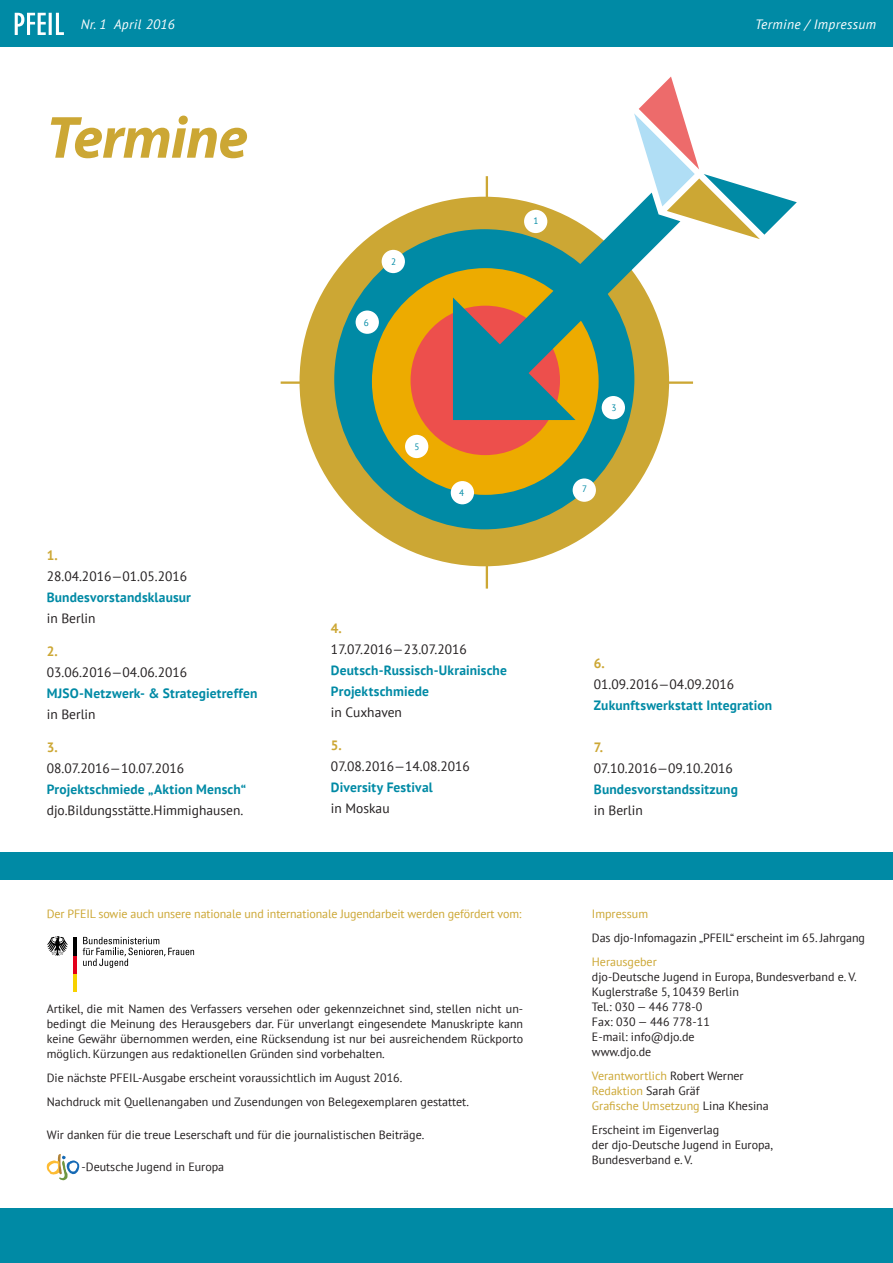
<style>
.page{position:relative;width:893px;height:1263px;background:#fff}
.page>*{position:absolute;margin:0;border:0;box-sizing:border-box;transform-origin:0 0}
.t1{font:italic 700 60px "Myriad Pro";letter-spacing:-.02em;color:#cca734}
.t2{font:13.5px "PT Sans";color:#231f20}
.t3{font:700 13.5px/21px "PT Sans";letter-spacing:.01em;color:#008aa5}
.t4{font:italic 13.5px "PT Sans";letter-spacing:.025em;color:#fff}
.t5{font:700 13.5px "PT Sans";color:#cca734}
.t6{font:12px/15px "PT Sans";color:#231f20}
.t7{font:12px/15px "PT Sans";color:#cca734}
.t8{font:9.3px "PT Sans";color:#008aa5}
.s1{color:#231f20}
</style>
<div class="page">
<div style="left:0;top:0;width:893px;height:47px;background:#008aa5"></div>
<svg style="left:15px;top:13px;width:49px;height:22px"></svg>
<div style="left:0;top:853px;width:893px;height:27px;background:#008aa5"></div>
<div style="left:0;top:1209px;width:893px;height:54px;background:#008aa5"></div>
<svg style="left:47px;top:1154px;width:32px;height:26px"></svg>
<div style="left:300px;top:197px;width:369px;height:369px;background:#cca734;border-radius:50%"></div>
<hr style="left:282px;top:381px;width:410px;height:3px;background:#cca734">
<hr style="left:486px;top:177px;width:2px;height:410px;background:#cca734">
<div style="left:334px;top:229px;width:300px;height:300px;background:#008aa5;border-radius:50%"></div>
<div style="left:372px;top:268px;width:227px;height:227px;background:#edab00;border-radius:50%"></div>
<div style="left:411px;top:306px;width:149px;height:149px;background:#ed4f4c;border-radius:50%"></div>
<svg style="left:453px;top:77px;width:344px;height:343px"></svg>
<div style="left:405px;top:435px;width:23px;height:23px;background:#fff;border-radius:50%"></div>
<div style="left:356px;top:310px;width:23px;height:24px;background:#fff;border-radius:50%"></div>
<div style="left:382px;top:250px;width:23px;height:23px;background:#fff;border-radius:50%"></div>
<div style="left:524px;top:210px;width:23px;height:23px;background:#fff;border-radius:50%"></div>
<div style="left:451px;top:481px;width:23px;height:23px;background:#fff;border-radius:50%"></div>
<div style="left:573px;top:478px;width:23px;height:24px;background:#fff;border-radius:50%"></div>
<div style="left:602px;top:396px;width:23px;height:23px;background:#fff;border-radius:50%"></div>
<svg style="left:83px;top:937px;width:111px;height:31px"></svg>
<hr style="left:73px;top:973px;width:4px;height:18px;background:#f7d100">
<hr style="left:73px;top:955px;width:4px;height:18px;background:#e3001b">
<hr style="left:73px;top:937px;width:4px;height:18px;background:#000">
<svg style="left:47px;top:936px;width:21px;height:20px"></svg>
<p class="t4" style="left:81px;top:16px;width:95px">Nr. 1 April 2016</p>
<h1 class="t1" style="left:47px;top:98px;width:203px">Termine</h1>
<p class="t8" style="left:364px;top:316px;width:7px">6</p>
<p class="t8" style="left:391px;top:255px;width:7px">2</p>
<p class="t8" style="left:533px;top:214px;width:7px">1</p>
<p class="t5" style="left:47px;top:546px;width:12px">1.</p>
<p class="t2" style="left:47px;top:567px;width:142px">28.04.2016—01.05.2016</p>
<p class="t3" style="left:47px;top:586px;width:146px">Bundesvorstandsklausur</p>
<p class="t2" style="left:47px;top:609px;width:50px">in Berlin</p>
<p class="t5" style="left:47px;top:642px;width:12px">2.</p>
<p class="t2" style="left:47px;top:663px;width:142px">03.06.2016—04.06.2016</p>
<p class="t3" style="left:47px;top:682px;width:212px">MJSO-Netzwerk- &amp; Strategietreffen</p>
<p class="t2" style="left:47px;top:705px;width:50px">in Berlin</p>
<p class="t5" style="left:47px;top:738px;width:12px">3.</p>
<p class="t2" style="left:47px;top:759px;width:139px">08.07.2016—10.07.2016</p>
<p class="t3" style="left:47px;top:778px;width:201px">Projektschmiede „Aktion Mensch“</p>
<p class="t2" style="left:47px;top:801px;width:198px">djo.Bildungsstätte.Himmighausen.</p>
<p class="t8" style="left:414px;top:440px;width:7px">5</p>
<p class="t8" style="left:459px;top:487px;width:7px">4</p>
<p class="t5" style="left:331px;top:619px;width:12px">4.</p>
<p class="t2" style="left:331px;top:640px;width:137px">17.07.2016—23.07.2016</p>
<p class="t3" style="left:331px;top:659px;width:178px">Deutsch-Russisch-Ukrainische<br>Projektschmiede</p>
<p class="t2" style="left:331px;top:703px;width:72px">in Cuxhaven</p>
<p class="t5" style="left:331px;top:736px;width:12px">5.</p>
<p class="t2" style="left:331px;top:757px;width:140px">07.08.2016—14.08.2016</p>
<p class="t3" style="left:331px;top:776px;width:103px">Diversity Festival</p>
<p class="t2" style="left:331px;top:799px;width:60px">in Moskau</p>
<p class="t7" style="left:47px;top:906px;width:476px">Der PFEIL sowie auch unsere nationale und internationale Jugendarbeit werden gefördert vom:</p>
<p class="t6" style="left:47px;top:1001px;width:478px;text-align:justify">Artikel, die mit Namen des Verfassers versehen oder gekennzeichnet sind, stellen nicht un&shy;bedingt die Meinung des Herausgebers dar. Für unverlangt eingesendete Manuskripte kann keine Gewähr übernommen werden, eine Rücksendung ist nur bei ausreichendem Rückporto möglich. Kürzungen aus redaktionellen Gründen sind vorbehalten.</p>
<p class="t6" style="left:47px;top:1065px;width:424px;line-height:24px">Die nächste PFEIL-Ausgabe erscheint voraussichtlich im August 2016.<br>Nachdruck mit Quellenangaben und Zusendungen von Belegexemplaren gestattet.</p>
<p class="t6" style="left:47px;top:1127px;width:379px">Wir danken für die treue Leserschaft und für die journalistischen Beiträge.</p>
<p class="t6" style="left:81px;top:1159px;width:144px">-Deutsche Jugend in Europa</p>
<p class="t4" style="left:755px;top:16px;width:122px">Termine / Impressum</p>
<p class="t8" style="left:611px;top:402px;width:7px">3</p>
<p class="t8" style="left:582px;top:483px;width:7px">7</p>
<p class="t5" style="left:594px;top:654px;width:12px">6.</p>
<p class="t2" style="left:594px;top:675px;width:142px">01.09.2016—04.09.2016</p>
<p class="t3" style="left:594px;top:694px;width:180px">Zukunftswerkstatt Integration</p>
<p class="t5" style="left:594px;top:738px;width:11px">7.</p>
<p class="t2" style="left:594px;top:759px;width:140px">07.10.2016—09.10.2016</p>
<p class="t3" style="left:594px;top:778px;width:145px">Bundesvorstandssitzung</p>
<p class="t2" style="left:594px;top:801px;width:50px">in Berlin</p>
<p class="t7" style="left:592px;top:906px;width:58px">Impressum</p>
<p class="t6" style="left:592px;top:930px;width:275px">Das djo-Infomagazin „PFEIL“ erscheint im 65. Jahrgang</p>
<p class="t7" style="left:592px;top:954px;width:66px">Herausgeber</p>
<p class="t6" style="left:592px;top:969px;width:266px">djo-Deutsche Jugend in Europa, Bundesverband e. V.<br>Kuglerstraße 5, 10439 Berlin<br>Tel.: 030 — 446 778-0<br>Fax: 030 — 446 778-11<br>E-mail: info@djo.de<br>www.djo.de</p>
<p class="t7" style="left:592px;top:1068px;width:178px">Verantwortlich <span class="s1">Robert Werner<br></span>Redaktion <span class="s1">Sarah Gräf<br></span>Grafische Umsetzung <span class="s1">Lina Khesina</span></p>
<p class="t6" style="left:592px;top:1122px;width:183px">Erscheint im Eigenverlag<br>der djo-Deutsche Jugend in Europa,<br>Bundesverband e. V.</p>
</div>
